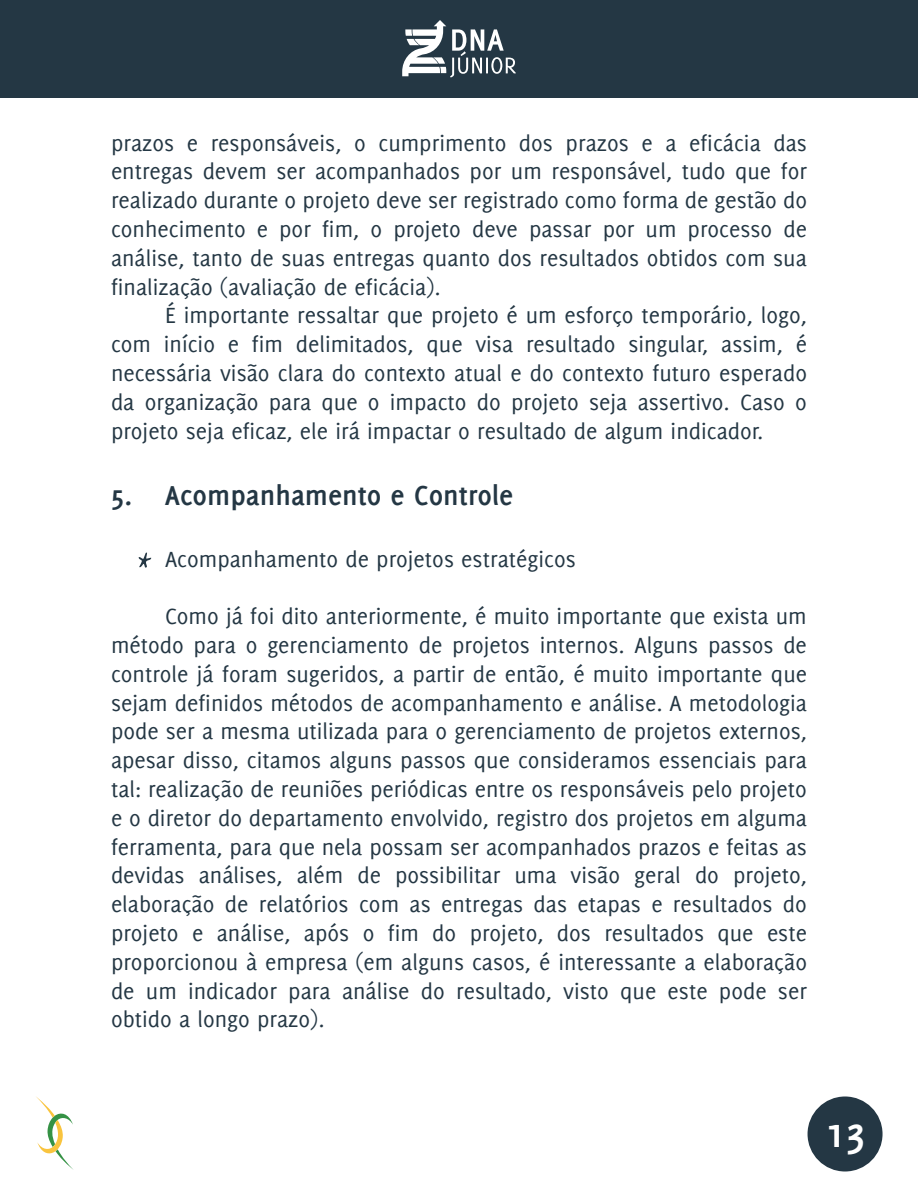
<style>
.page{position:relative;width:918px;height:1188px;background:#fff}
.page>*{position:absolute;margin:0;border:0;box-sizing:border-box;transform-origin:0 0}
.t1{font:700 45px "Delicious";color:#fff}
.t2{font:700 30px "Delicious";color:#243744}
.t3{font:24px/28.8px "Delicious";color:#243744;text-align:justify}
</style>
<div class="page">
<svg style="left:36px;top:1096px;width:37px;height:74px"></svg>
<div style="left:808px;top:1096px;width:75px;height:76px;background:#243744;border-radius:50%"></div>
<div style="left:0;top:0;width:918px;height:98px;background:#243744"></div>
<svg style="left:402px;top:20px;width:114px;height:57px"></svg>
<svg style="left:139px;top:553px;width:12px;height:15px"></svg>
<p class="t3" style="left:111px;top:128px;width:698px">prazos e responsáveis, o cumprimento dos prazos e a eficácia das entregas devem ser acompanhados por um responsável, tudo que for realizado durante o projeto deve ser registrado como forma de gestão do conhecimento e por fim, o projeto deve passar por um processo de análise, tanto de suas entregas quanto dos resultados obtidos com sua finalização (avaliação de eficácia).</p>
<p class="t3" style="left:111px;top:301px;width:698px;text-indent:54px">É importante ressaltar que projeto é um esforço temporário, logo, com início e fim delimitados, que visa resultado singular, assim, é necessária visão clara do contexto atual e do contexto futuro esperado da organização para que o impacto do projeto seja assertivo. Caso o projeto seja eficaz, ele irá impactar o resultado de algum indicador.</p>
<p class="t2" style="left:111px;top:478px;width:404px">5. Acompanhamento e Controle</p>
<p class="t3" style="left:165px;top:544px;width:412px">Acompanhamento de projetos estratégicos</p>
<p class="t3" style="left:111px;top:602px;width:698px;text-indent:54px">Como já foi dito anteriormente, é muito importante que exista um método para o gerenciamento de projetos internos. Alguns passos de controle já foram sugeridos, a partir de então, é muito importante que sejam definidos métodos de acompanhamento e análise. A metodologia pode ser a mesma utilizada para o gerenciamento de projetos externos, apesar disso, citamos alguns passos que consideramos essenciais para tal: realização de reuniões periódicas entre os responsáveis pelo projeto e o diretor do departamento envolvido, registro dos projetos em alguma ferramenta, para que nela possam ser acompanhados prazos e feitas as devidas análises, além de possibilitar uma visão geral do projeto, elaboração de relatórios com as entregas das etapas e resultados do projeto e análise, após o fim do projeto, dos resultados que este proporcionou à empresa (em alguns casos, é interessante a elaboração de um indicador para análise do resultado, visto que este pode ser obtido a longo prazo).</p>
<h1 class="t1" style="left:825px;top:1107px;width:42px">13</h1>
</div>
